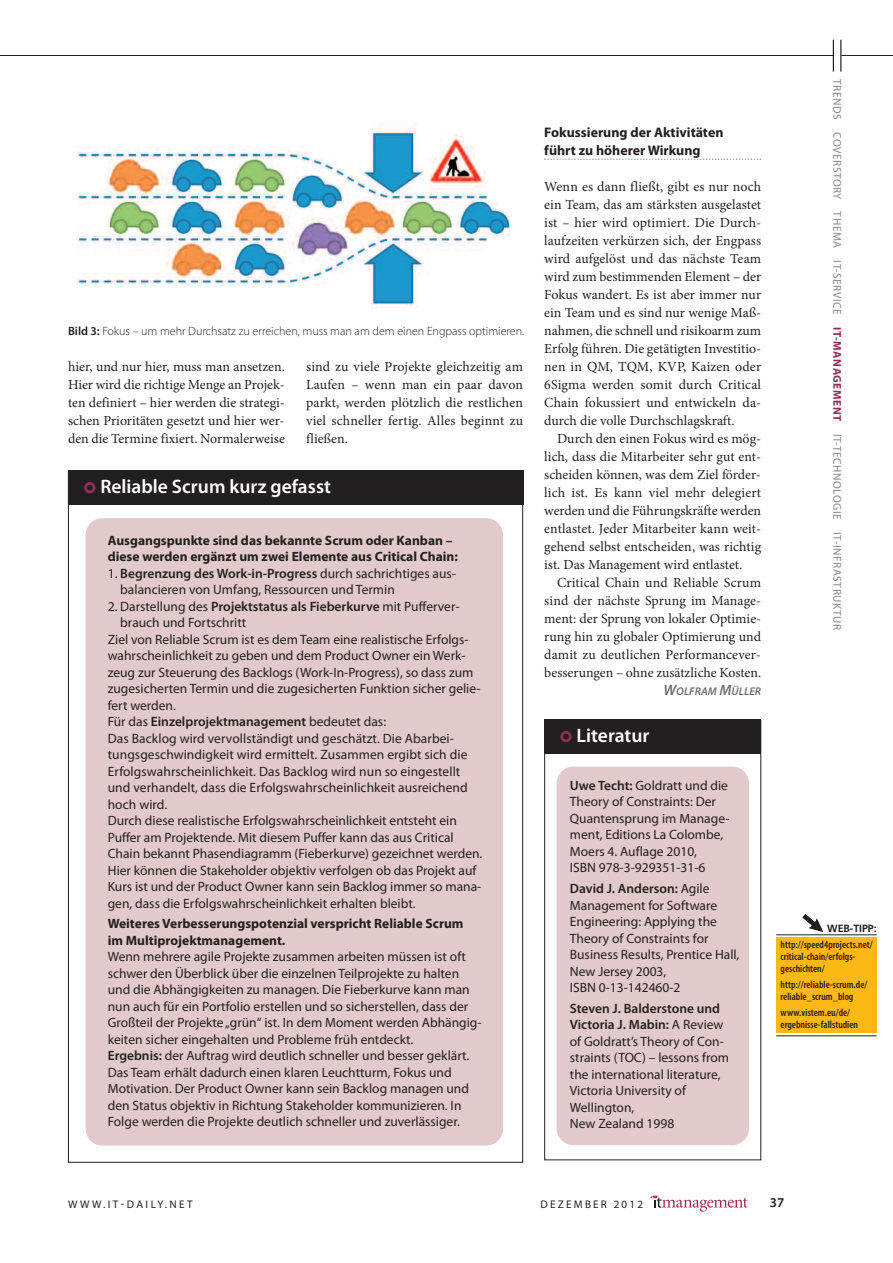
<style>
.page{position:relative;width:893px;height:1263px;background:#fff}
.page>*{position:absolute;margin:0;border:0;box-sizing:border-box;transform-origin:0 0}
.t1{font:600 19.5px "Myriad Pro";color:#fff}
.t2{font:13.8px/18px "Minion Pro";color:#231f20;text-align:justify}
.t3{font:700 13.8px/18px "Myriad Pro";color:#231f20}
.t4{font:13.5px/16.5px "Myriad Pro";color:#231f20}
.t5{font:700 13.5px/16.5px "Myriad Pro";color:#231f20}
.t6{font:600 13.5px "Myriad Pro";color:#231f20}
.t7{font:300 12px "Myriad Pro";color:#231f20}
.t8{font:11.25px "Myriad Pro";letter-spacing:.05em;color:#858499}
.t9{font:italic 600 11.25px "Myriad Pro";color:#6c6d70}
.t10{font:11.1px "Myriad Pro";letter-spacing:.22em;color:#231f20}
.t11{font:11.1px "Myriad Pro";letter-spacing:.2em;color:#231f20}
.t12{font:600 condensed 10.5px/12px "Myriad Pro";color:#231f20}
.t13{font:700 10.5px "Frutiger";color:#231f20}
.s1{font-weight:700;color:#942c57}
.s2{font-size:15px}
.s3{font-weight:600}
.s4{font-weight:400}
</style>
<div class="page">
<hr style="left:0;top:55px;width:834px;height:1px;background:#231f20">
<hr style="left:841px;top:55px;width:52px;height:1px;background:#231f20">
<hr style="left:833px;top:40px;width:1px;height:32px;background:#231f20">
<hr style="left:840px;top:40px;width:1px;height:32px;background:#231f20">
<svg style="left:650px;top:1195px;width:98px;height:17px"></svg>
<svg style="left:544px;top:159px;width:217px;height:1px"></svg>
<img style="left:77px;top:128px;width:433px;height:180px">
<div style="left:68px;top:471px;width:455px;height:34px;background:#231f20"></div>
<div style="left:86px;top:518px;width:417px;height:627px;background:#e2cacc;border-radius:17px"></div>
<svg style="left:84px;top:482px;width:11px;height:11px"></svg>
<div style="left:776px;top:937px;width:101px;height:96px;background:#fcb814"></div>
<hr style="left:776px;top:934px;width:101px;height:1px;background:#231f20">
<hr style="left:776px;top:1035px;width:101px;height:1px;background:#231f20">
<svg style="left:802px;top:914px;width:22px;height:18px"></svg>
<div style="left:544px;top:720px;width:217px;height:440px;border:1px solid #231f20"></div>
<div style="left:544px;top:719px;width:217px;height:35px;background:#231f20"></div>
<div style="left:557px;top:766px;width:192px;height:379px;background:#e2cacc;border-radius:17px"></div>
<svg style="left:560px;top:731px;width:12px;height:11px"></svg>
<p class="t8" style="left:842px;top:79px;width:552px;rotate:90deg">TRENDS COVERSTORY THEMA IT-SERVICE <span class="s1">IT-MANAGEMENT</span> IT-TECHNOLOGIE IT-INFRASTRUKTUR</p>
<p class="t3" style="left:544px;top:125px;width:181px">Fokussierung der Aktivitäten führt zu höherer Wirkung</p>
<p class="t2" style="left:544px;top:179px;width:218px">Wenn es dann fließt, gibt es nur noch ein Team, das am stärksten ausgelastet ist – hier wird optimiert. Die Durch&shy;laufzeiten verkürzen sich, der Engpass wird aufgelöst und das nächste Team wird zum bestimmenden Element – der Fokus wandert. Es ist aber immer nur ein Team und es sind nur wenige Maß&shy;nahmen, die schnell und risikoarm zum Erfolg führen. Die getätigten Investitio&shy;nen in QM, TQM, KVP, Kaizen oder 6Sigma werden somit durch Critical Chain fokussiert und entwickeln da&shy;durch die volle Durchschlagskraft.</p>
<p class="t2" style="left:544px;top:431px;width:218px;text-indent:13px">Durch den einen Fokus wird es mög&shy;lich, dass die Mitarbeiter sehr gut ent&shy;scheiden können, was dem Ziel förder&shy;lich ist. Es kann viel mehr delegiert werden und die Führungskräfte werden entlastet. Jeder Mitarbeiter kann weit&shy;gehend selbst entscheiden, was richtig ist. Das Management wird entlastet.</p>
<p class="t2" style="left:544px;top:575px;width:218px;text-indent:13px">Critical Chain und Reliable Scrum sind der nächste Sprung im Manage&shy;ment: der Sprung von lokaler Optimie&shy;rung hin zu globaler Optimierung und damit zu deutlichen Performancever&shy;besserungen – ohne zusätzliche Kosten.</p>
<p class="t9" style="left:664px;top:687px;width:99px"><span class="s2">W</span>OLFRAM <span class="s2">M</span>ÜLLER</p>
<p class="t7" style="left:68px;top:327px;width:458px"><span class="s3">Bild 3:</span> Fokus – um mehr Durchsatz zu erreichen, muss man am dem einen Engpass optimieren.</p>
<p class="t2" style="left:68px;top:359px;width:218px">hier, und nur hier, muss man ansetzen.<br>Hier wird die richtige Menge an Projek&shy;ten definiert – hier werden die strategi&shy;schen Prioritäten gesetzt und hier wer&shy;den die Termine fixiert. Normalerweise</p>
<p class="t2" style="left:306px;top:359px;width:218px">sind zu viele Projekte gleichzeitig am Laufen – wenn man ein paar davon parkt, werden plötzlich die restlichen viel schneller fertig. Alles beginnt zu fließen.</p>
<h1 class="t1" style="left:100px;top:479px;width:232px">Reliable Scrum kurz gefasst</h1>
<p class="t5" style="left:108px;top:533px;width:352px">Ausgangspunkte sind das bekannte Scrum oder Kanban – diese werden ergänzt um zwei Elemente aus Critical Chain:</p>
<p class="t4" style="left:120px;top:566px;width:337px;text-indent:-13px">1. <span class="s3">Begrenzung des Work-in-Progress</span> durch sachrichtiges aus&shy;balancieren von Umfang, Ressourcen und Termin</p>
<p class="t4" style="left:108px;top:599px;width:353px">2. Darstellung des <span class="s3">Projektstatus als Fieberkurve</span> mit Pufferver-</p>
<p class="t4" style="left:120px;top:615px;width:128px">brauch und Fortschritt</p>
<p class="t4" style="left:108px;top:632px;width:362px">Ziel von Reliable Scrum ist es dem Team eine realistische Erfolgs-</p>
<p class="t4" style="left:108px;top:648px;width:359px">wahrscheinlichkeit zu geben und dem Product Owner ein Werk-</p>
<p class="t4" style="left:108px;top:665px;width:367px">zeug zur Steuerung des Backlogs (Work-In-Progress), so dass zum</p>
<p class="t4" style="left:108px;top:681px;width:374px">zugesicherten Termin und die zugesicherten Funktion sicher gelie-</p>
<p class="t4" style="left:108px;top:698px;width:70px">fert werden.</p>
<p class="t6" style="left:108px;top:716px;width:280px"><span class="s4">Für das</span> Einzelprojektmanagement <span class="s4">bedeutet das:</span></p>
<p class="t4" style="left:108px;top:731px;width:348px">Das Backlog wird vervollständigt und geschätzt. Die Abarbei-</p>
<p class="t4" style="left:108px;top:747px;width:361px">tungsgeschwindigkeit wird ermittelt. Zusammen ergibt sich die</p>
<p class="t4" style="left:108px;top:764px;width:354px">Erfolgswahrscheinlichkeit. Das Backlog wird nun so eingestellt</p>
<p class="t4" style="left:108px;top:780px;width:362px">und verhandelt, dass die Erfolgswahrscheinlichkeit ausreichend</p>
<p class="t4" style="left:108px;top:797px;width:61px">hoch wird.</p>
<p class="t4" style="left:108px;top:813px;width:351px">Durch diese realistische Erfolgswahrscheinlichkeit entsteht ein</p>
<p class="t4" style="left:108px;top:830px;width:347px">Puffer am Projektende. Mit diesem Puffer kann das aus Critical</p>
<p class="t4" style="left:108px;top:846px;width:376px">Chain bekannt Phasendiagramm (Fieberkurve) gezeichnet werden.</p>
<p class="t4" style="left:108px;top:863px;width:370px">Hier können die Stakeholder objektiv verfolgen ob das Projekt auf</p>
<p class="t4" style="left:108px;top:879px;width:375px">Kurs ist und der Product Owner kann sein Backlog immer so mana-</p>
<p class="t4" style="left:108px;top:896px;width:309px">gen, dass die Erfolgswahrscheinlichkeit erhalten bleibt.</p>
<p class="t5" style="left:108px;top:916px;width:357px">Weiteres Verbesserungspotenzial verspricht Reliable Scrum im Multiprojektmanagement.</p>
<p class="t4" style="left:108px;top:949px;width:375px">Wenn mehrere agile Projekte zusammen arbeiten müssen ist oft schwer den Überblick über die einzelnen Teilprojekte zu halten und die Abhängigkeiten zu managen. Die Fieberkurve kann man nun auch für ein Portfolio erstellen und so sicherstellen, dass der Großteil der Projekte„grün“ ist. In dem Moment werden Abhängig&shy;keiten sicher eingehalten und Probleme früh entdeckt.<br><span class="s3">Ergebnis:</span> der Auftrag wird deutlich schneller und besser geklärt.<br>Das Team erhält dadurch einen klaren Leuchtturm, Fokus und Motivation. Der Product Owner kann sein Backlog managen und den Status objektiv in Richtung Stakeholder kommunizieren. In Folge werden die Projekte deutlich schneller und zuverlässiger.</p>
<p class="t12" style="left:780px;top:939px;width:94px">http://speed4projects.net/ critical-chain/erfolgs&shy;geschichten/</p>
<h1 class="t1" style="left:577px;top:728px;width:74px">Literatur</h1>
<p class="t4" style="left:570px;top:778px;width:161px"><span class="s3">Uwe Techt:</span> Goldratt und die<br>Theory of Constraints: Der<br>Quantensprung im Manage&shy;ment, Editions La Colombe,<br>Moers 4. Auflage 2010,<br>ISBN 978-3-929351-31-6</p>
<p class="t4" style="left:570px;top:881px;width:171px"><span class="s3">David J. Anderson:</span> Agile<br>Management for Software<br>Engineering: Applying the<br>Theory of Constraints for<br>Business Results, Prentice Hall,<br>New Jersey 2003,<br>ISBN 0-13-142460-2</p>
<p class="t4" style="left:570px;top:1001px;width:161px"><span class="s3">Steven J. Balderstone und<br>Victoria J. Mabin:</span> A Review of Goldratt’s Theory of Con&shy;straints (TOC) – lessons from the international literature,<br>Victoria University of<br>Wellington,<br>New Zealand 1998</p>
<p class="t13" style="left:827px;top:924px;width:51px">WEB-TIPP:</p>
<p class="t12" style="left:780px;top:979px;width:88px">http://reliable-scrum.de/ reliable_scrum_blog</p>
<p class="t12" style="left:780px;top:1008px;width:79px">www.vistem.eu/de/ ergebnisse-fallstudien</p>
<p class="t10" style="left:68px;top:1200px;width:126px">WWW.IT-DAILY.NET</p>
<p class="t11" style="left:540px;top:1200px;width:104px">DEZEMBER 2012</p>
<p class="t6" style="left:770px;top:1198px;width:16px">37</p>
</div>
